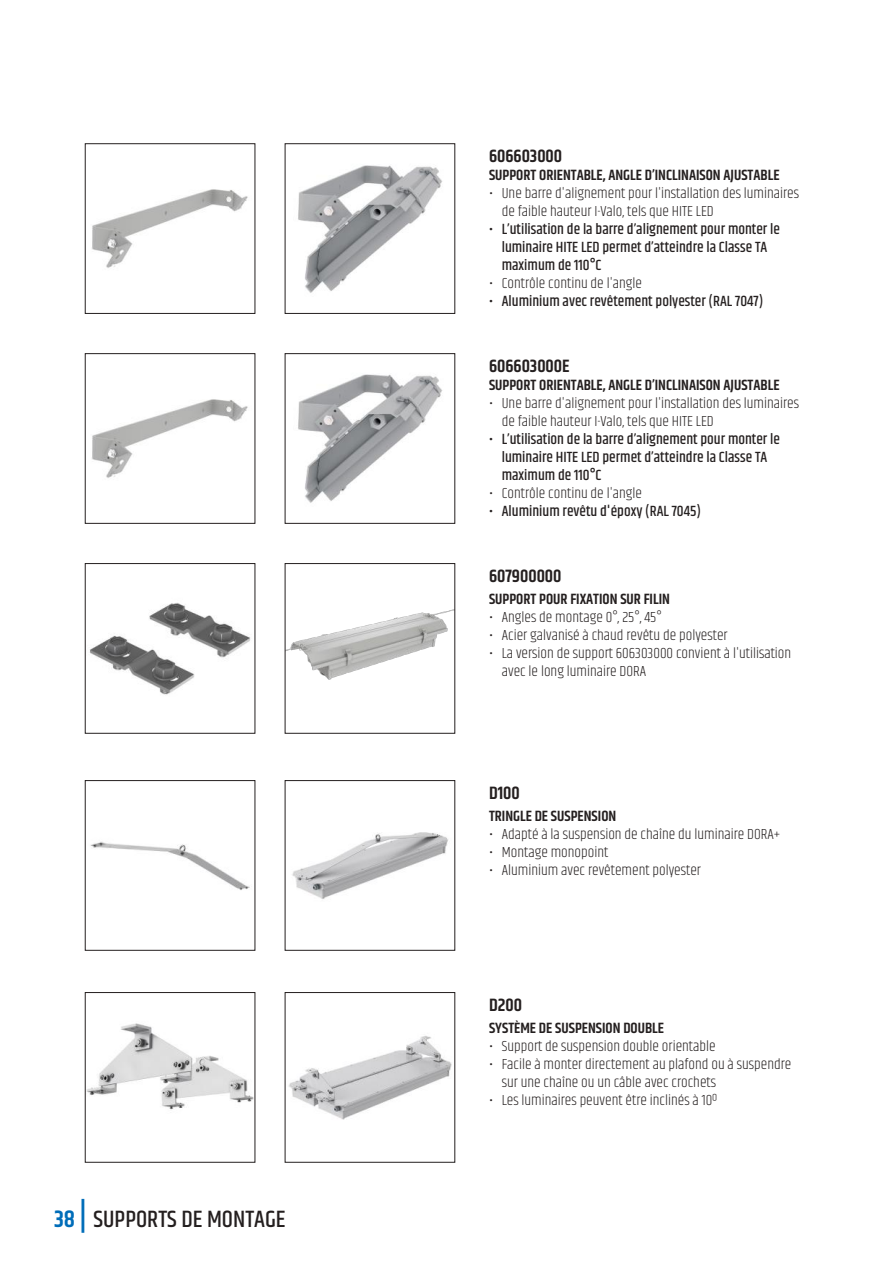
<style>
.page{position:relative;width:893px;height:1263px;background:#fff}
.page>*{position:absolute;margin:0;border:0;box-sizing:border-box;transform-origin:0 0}
.t1{font:500 24px "Khand";color:#241f1f}
.t2{font:600 18px "Khand";color:#241f1f}
.t3{font:300 15px/18px "Khand";color:#241f1f}
.t4{font:500 15px/18px "Khand";color:#241f1f}
.t5{font:600 15px "Khand";color:#241f1f}
.s1{font-weight:600;color:#006db9}
.s2{font-weight:600;font-size:33px;color:#006db9}
</style>
<div class="page">
<img style="left:92px;top:189px;width:156px;height:79px">
<div style="left:85px;top:144px;width:170px;height:170px;border:1px solid #241f1f"></div>
<img style="left:92px;top:399px;width:156px;height:79px">
<div style="left:85px;top:353px;width:170px;height:170px;border:1px solid #241f1f"></div>
<img style="left:90px;top:603px;width:161px;height:92px">
<div style="left:85px;top:563px;width:170px;height:170px;border:1px solid #241f1f"></div>
<img style="left:90px;top:841px;width:160px;height:49px">
<div style="left:85px;top:780px;width:170px;height:170px;border:1px solid #241f1f"></div>
<img style="left:87px;top:1023px;width:166px;height:87px">
<div style="left:85px;top:992px;width:170px;height:170px;border:1px solid #241f1f"></div>
<img style="left:298px;top:165px;width:144px;height:128px">
<img style="left:298px;top:374px;width:145px;height:129px">
<img style="left:287px;top:609px;width:166px;height:71px">
<img style="left:292px;top:832px;width:156px;height:67px">
<img style="left:289px;top:1036px;width:163px;height:84px">
<h1 class="t1" style="left:54px;top:1204px;width:233px"><span class="s1">38</span> <span class="s2">|</span> SUPPORTS DE MONTAGE</h1>
<p class="t2" style="left:489px;top:144px;width:75px">606603000</p>
<p class="t5" style="left:489px;top:165px;width:292px">SUPPORT ORIENTABLE, ANGLE D’INCLINAISON AJUSTABLE</p>
<p class="t3" style="left:502px;top:185px;width:299px;text-indent:-13px">• Une barre d'alignement pour l'installation des luminaires de faible hauteur I-Valo, tels que HITE LED</p>
<p class="t4" style="left:502px;top:221px;width:280px;text-indent:-13px">• L’utilisation de la barre d’alignement pour monter le luminaire HITE LED permet d’atteindre la Classe TA maximum de 110°C</p>
<p class="t3" style="left:489px;top:275px;width:154px">• Contrôle continu de l'angle</p>
<p class="t4" style="left:489px;top:293px;width:276px">• Aluminium avec revêtement polyester (RAL 7047)</p>
<p class="t2" style="left:489px;top:354px;width:82px">606603000E</p>
<p class="t5" style="left:489px;top:375px;width:292px">SUPPORT ORIENTABLE, ANGLE D’INCLINAISON AJUSTABLE</p>
<p class="t3" style="left:502px;top:395px;width:299px;text-indent:-13px">• Une barre d'alignement pour l'installation des luminaires de faible hauteur I-Valo, tels que HITE LED</p>
<p class="t4" style="left:502px;top:431px;width:280px;text-indent:-13px">• L’utilisation de la barre d’alignement pour monter le luminaire HITE LED permet d’atteindre la Classe TA maximum de 110°C</p>
<p class="t3" style="left:489px;top:485px;width:154px">• Contrôle continu de l'angle</p>
<p class="t4" style="left:489px;top:503px;width:214px">• Aluminium revêtu d'époxy (RAL 7045)</p>
<p class="t2" style="left:489px;top:564px;width:74px">607900000</p>
<p class="t5" style="left:489px;top:589px;width:182px">SUPPORT POUR FIXATION SUR FILIN</p>
<p class="t3" style="left:489px;top:609px;width:174px">• Angles de montage 0°, 25°, 45°</p>
<p class="t3" style="left:489px;top:627px;width:240px">• Acier galvanisé à chaud revêtu de polyester</p>
<p class="t3" style="left:502px;top:645px;width:291px;text-indent:-13px">• La version de support 606303000 convient à l'utilisation avec le long luminaire DORA</p>
<p class="t2" style="left:489px;top:781px;width:32px">D100</p>
<p class="t5" style="left:489px;top:806px;width:129px">TRINGLE DE SUSPENSION</p>
<p class="t3" style="left:489px;top:826px;width:293px">• Adapté à la suspension de chaîne du luminaire DORA+</p>
<p class="t3" style="left:489px;top:844px;width:121px">• Montage monopoint</p>
<p class="t3" style="left:489px;top:862px;width:214px">• Aluminium avec revêtement polyester</p>
<p class="t2" style="left:489px;top:993px;width:34px">D200</p>
<p class="t5" style="left:489px;top:1018px;width:177px">SYSTÈME DE SUSPENSION DOUBLE</p>
<p class="t3" style="left:489px;top:1038px;width:228px">• Support de suspension double orientable</p>
<p class="t3" style="left:502px;top:1056px;width:291px;text-indent:-13px">• Facile à monter directement au plafond ou à suspendre sur une chaîne ou un câble avec crochets</p>
<p class="t3" style="left:489px;top:1092px;width:230px">• Les luminaires peuvent être inclinés à 10º</p>
</div>
